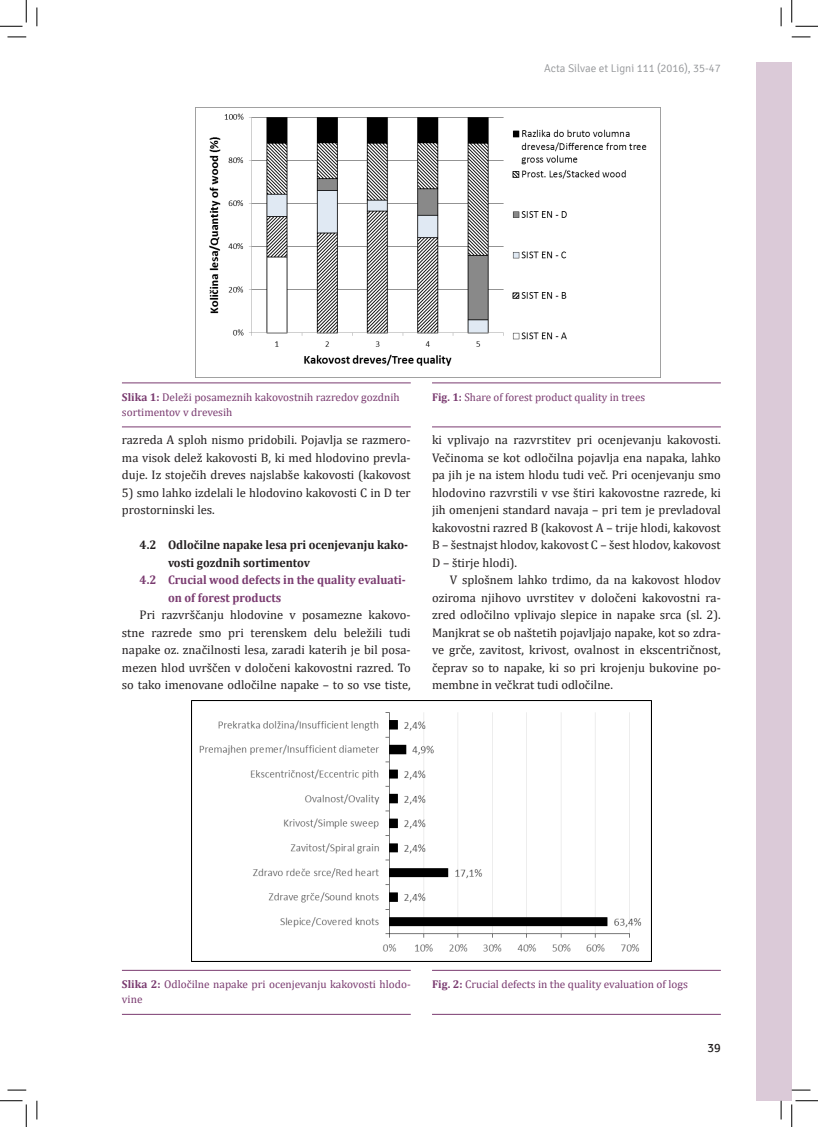
<style>
.page{position:relative;width:818px;height:1127px;background:#fff}
.page>*{position:absolute;margin:0;border:0;box-sizing:border-box;transform-origin:0 0}
.t1{font:12.5px/17.5px "Cambria";color:#231f20;text-align:justify}
.t2{font:700 12.5px/17.5px "Cambria";color:#231f20;scale:.95 1}
.t3{font:700 12.5px/17.5px "Cambria";color:#7a3b70;scale:.95 1}
.t4{font:12.5px "Signika";color:#231f20}
.t5{font:11.25px/15px "Cambria";color:#7a3b70}
.t6{font:300 11.25px "Signika";color:#939598}
.s1{font-weight:700}
</style>
<div class="page">
<div style="left:756px;top:62px;width:36px;height:1038px;background:#dbcad8"></div>
<hr style="left:122px;top:382px;width:289px;height:1px;background:#7a3b70">
<hr style="left:122px;top:426px;width:289px;height:1px;background:#7a3b70">
<hr style="left:432px;top:382px;width:289px;height:1px;background:#7a3b70">
<hr style="left:432px;top:426px;width:289px;height:1px;background:#7a3b70">
<img style="left:196px;top:108px;width:465px;height:270px">
<hr style="left:122px;top:969px;width:289px;height:1px;background:#7a3b70">
<hr style="left:122px;top:1013px;width:289px;height:1px;background:#7a3b70">
<hr style="left:432px;top:969px;width:289px;height:1px;background:#7a3b70">
<hr style="left:432px;top:1013px;width:289px;height:1px;background:#7a3b70">
<img style="left:191px;top:700px;width:461px;height:260px">
<svg style="left:8px;top:36px;width:18px;height:2px"></svg>
<svg style="left:792px;top:36px;width:18px;height:2px"></svg>
<svg style="left:8px;top:1089px;width:18px;height:1px"></svg>
<svg style="left:792px;top:1089px;width:18px;height:1px"></svg>
<svg style="left:36px;top:8px;width:2px;height:18px"></svg>
<svg style="left:36px;top:1100px;width:2px;height:19px"></svg>
<svg style="left:780px;top:8px;width:2px;height:18px"></svg>
<svg style="left:780px;top:1100px;width:2px;height:19px"></svg>
<svg style="left:0;top:0;width:27px;height:27px"></svg>
<svg style="left:0;top:1100px;width:27px;height:26px"></svg>
<svg style="left:791px;top:0;width:27px;height:27px"></svg>
<svg style="left:791px;top:1100px;width:27px;height:26px"></svg>
<p class="t6" style="left:544px;top:62px;width:178px">Acta Silvae et Ligni 111 (2016), 35-47</p>
<p class="t5" style="left:122px;top:389px;width:279px"><span class="s1">Slika 1:</span> Deleži posameznih kakovostnih razredov gozdnih sortimentov v drevesih</p>
<p class="t5" style="left:432px;top:389px;width:215px"><span class="s1">Fig. 1:</span> Share of forest product quality in trees</p>
<p class="t1" style="left:122px;top:431px;width:290px">razreda A sploh nismo pridobili. Pojavlja se razmero&shy;ma visok delež kakovosti B, ki med hlodovino prevla&shy;duje. Iz stoječih dreves najslabše kakovosti (kakovost</p>
<p class="t1" style="left:122px;top:483px;width:290px">5) smo lahko izdelali le hlodovino kakovosti C in D ter prostorninski les.</p>
<p class="t2" style="left:168px;top:536px;width:254px;text-indent:-28px">4.2 Odločilne napake lesa pri ocenjevanju kako&shy;vosti gozdnih sortimentov</p>
<p class="t3" style="left:168px;top:571px;width:252px;text-indent:-28px">4.2 Crucial wood defects in the quality evaluati&shy;on of forest products</p>
<p class="t1" style="left:122px;top:606px;width:290px;text-indent:18px">Pri razvrščanju hlodovine v posamezne kakovo&shy;stne razrede smo pri terenskem delu beležili tudi napake oz. značilnosti lesa, zaradi katerih je bil posa&shy;mezen hlod uvrščen v določeni kakovostni razred. To so tako imenovane odločilne napake – to so vse tiste,</p>
<p class="t1" style="left:432px;top:431px;width:290px">ki vplivajo na razvrstitev pri ocenjevanju kakovosti.<br>Večinoma se kot odločilna pojavlja ena napaka, lahko pa jih je na istem hlodu tudi več. Pri ocenjevanju smo hlodovino razvrstili v vse štiri kakovostne razrede, ki jih omenjeni standard navaja – pri tem je prevladoval kakovostni razred B (kakovost A – trije hlodi, kakovost B – šestnajst hlodov, kakovost C – šest hlodov, kakovost D – štirje hlodi).</p>
<p class="t1" style="left:432px;top:571px;width:290px;text-indent:18px">V splošnem lahko trdimo, da na kakovost hlodov oziroma njihovo uvrstitev v določeni kakovostni ra&shy;zred odločilno vplivajo slepice in napake srca (sl. 2).<br>Manjkrat se ob naštetih pojavljajo napake, kot so zdra&shy;ve grče, zavitost, krivost, ovalnost in ekscentričnost, čeprav so to napake, ki so pri krojenju bukovine po&shy;membne in večkrat tudi odločilne.</p>
<p class="t5" style="left:122px;top:976px;width:290px"><span class="s1">Slika 2:</span> Odločilne napake pri ocenjevanju kakovosti hlodo&shy;vine</p>
<p class="t5" style="left:432px;top:976px;width:257px"><span class="s1">Fig. 2:</span> Crucial defects in the quality evaluation of logs</p>
<p class="t4" style="left:707px;top:1040px;width:15px">39</p>
</div>
